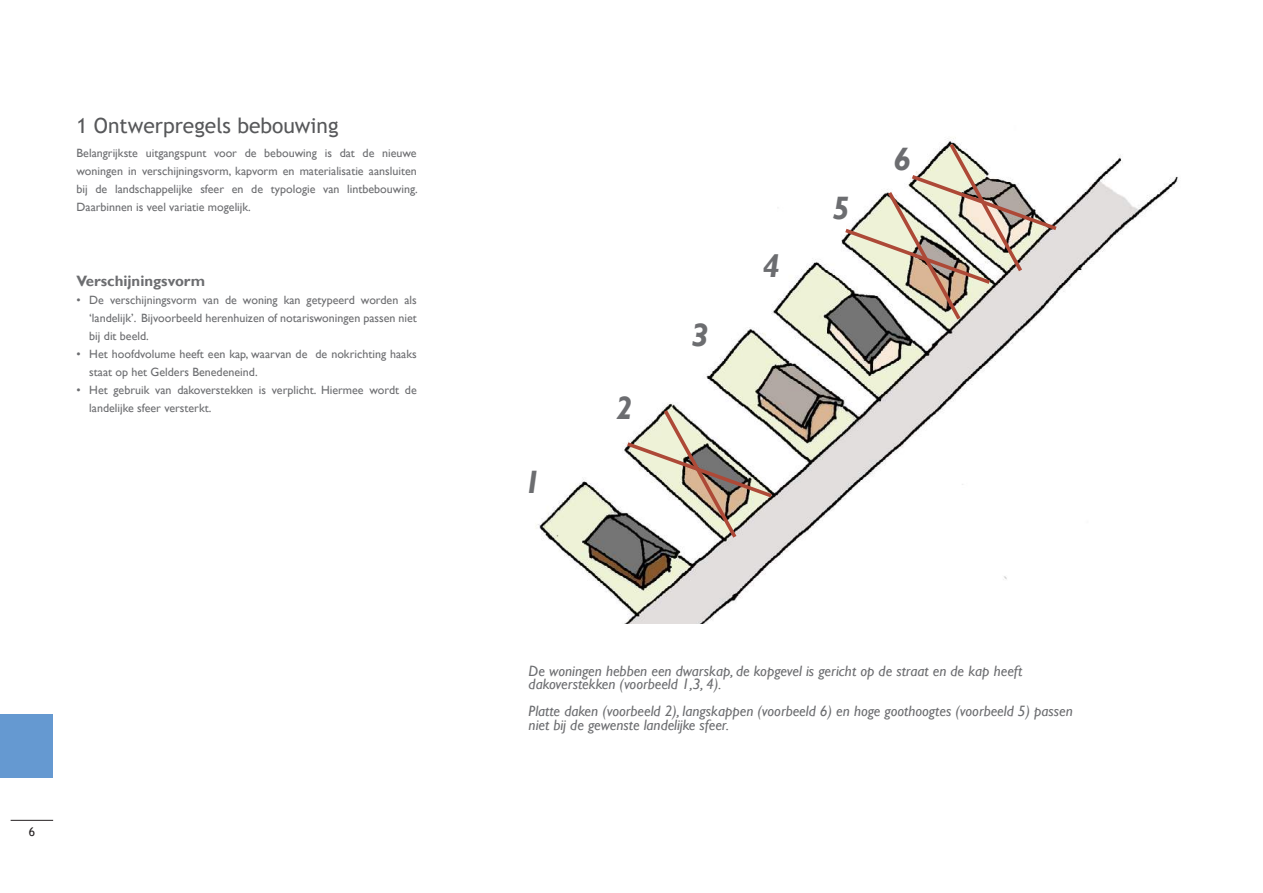
<style>
.page{position:relative;width:1263px;height:893px;background:#fff}
.page>*{position:absolute;margin:0;border:0;box-sizing:border-box;transform-origin:0 0}
.t1{font:italic 700 32.4px "Gill Sans";color:#6c6d70}
.t2{font:21px "Trebuchet MS";color:#57585a}
.t3{font:italic 15px/13.5px "Gill Sans";color:#6c6d70}
.t4{font:700 15px "Gill Sans";color:#6c6d70}
.t5{font:12px/18px "Gill Sans";color:#6c6d70;text-align:justify}
.t6{font:12px "Trebuchet MS";color:#231f20}
</style>
<div class="page">
<hr style="left:11px;top:820px;width:42px;height:1px;background:#231f20">
<div style="left:0;top:714px;width:53px;height:64px;background:#6599d1"></div>
<img style="left:536px;top:137px;width:642px;height:487px">
<svg style="left:623px;top:406px;width:153px;height:136px"></svg>
<svg style="left:841px;top:140px;width:219px;height:184px"></svg>
<h2 class="t2" style="left:77px;top:112px;width:264px">1 Ontwerpregels bebouwing</h2>
<p class="t5" style="left:77px;top:144px;width:343px">Belangrijkste uitgangspunt voor de bebouwing is dat de nieuwe woningen in verschijningsvorm, kapvorm en materialisatie aansluiten bij de landschappelijke sfeer en de typologie van lintbebouwing.<br>Daarbinnen is veel variatie mogelijk.</p>
<p class="t4" style="left:77px;top:272px;width:130px">Verschijningsvorm</p>
<p class="t5" style="left:89px;top:291px;width:329px;text-indent:-13px">• De verschijningsvorm van de woning kan getypeerd worden als ‘landelijk’. Bijvoorbeeld herenhuizen of notariswoningen passen niet bij dit beeld.</p>
<p class="t5" style="left:89px;top:345px;width:329px;text-indent:-13px">• Het hoofdvolume heeft een kap, waarvan de de nokrichting haaks staat op het Gelders Benedeneind.</p>
<p class="t5" style="left:89px;top:381px;width:329px;text-indent:-13px">• Het gebruik van dakoverstekken is verplicht. Hiermee wordt de landelijke sfeer versterkt.</p>
<p class="t6" style="left:29px;top:824px;width:8px">6</p>
<h1 class="t1" style="left:524px;top:464px;width:19px">1</h1>
<h1 class="t1" style="left:616px;top:389px;width:19px">2</h1>
<h1 class="t1" style="left:691px;top:316px;width:19px">3</h1>
<h1 class="t1" style="left:763px;top:247px;width:19px">4</h1>
<h1 class="t1" style="left:832px;top:190px;width:19px">5</h1>
<h1 class="t1" style="left:893px;top:141px;width:19px">6</h1>
<p class="t3" style="left:529px;top:664px;width:495px">De woningen hebben een dwarskap, de kopgevel is gericht op de straat en de kap heeft dakoverstekken (voorbeeld 1,3, 4).</p>
<p class="t3" style="left:529px;top:704px;width:546px">Platte daken (voorbeeld 2), langskappen (voorbeeld 6) en hoge goothoogtes (voorbeeld 5) passen niet bij de gewenste landelijke sfeer.</p>
</div>
